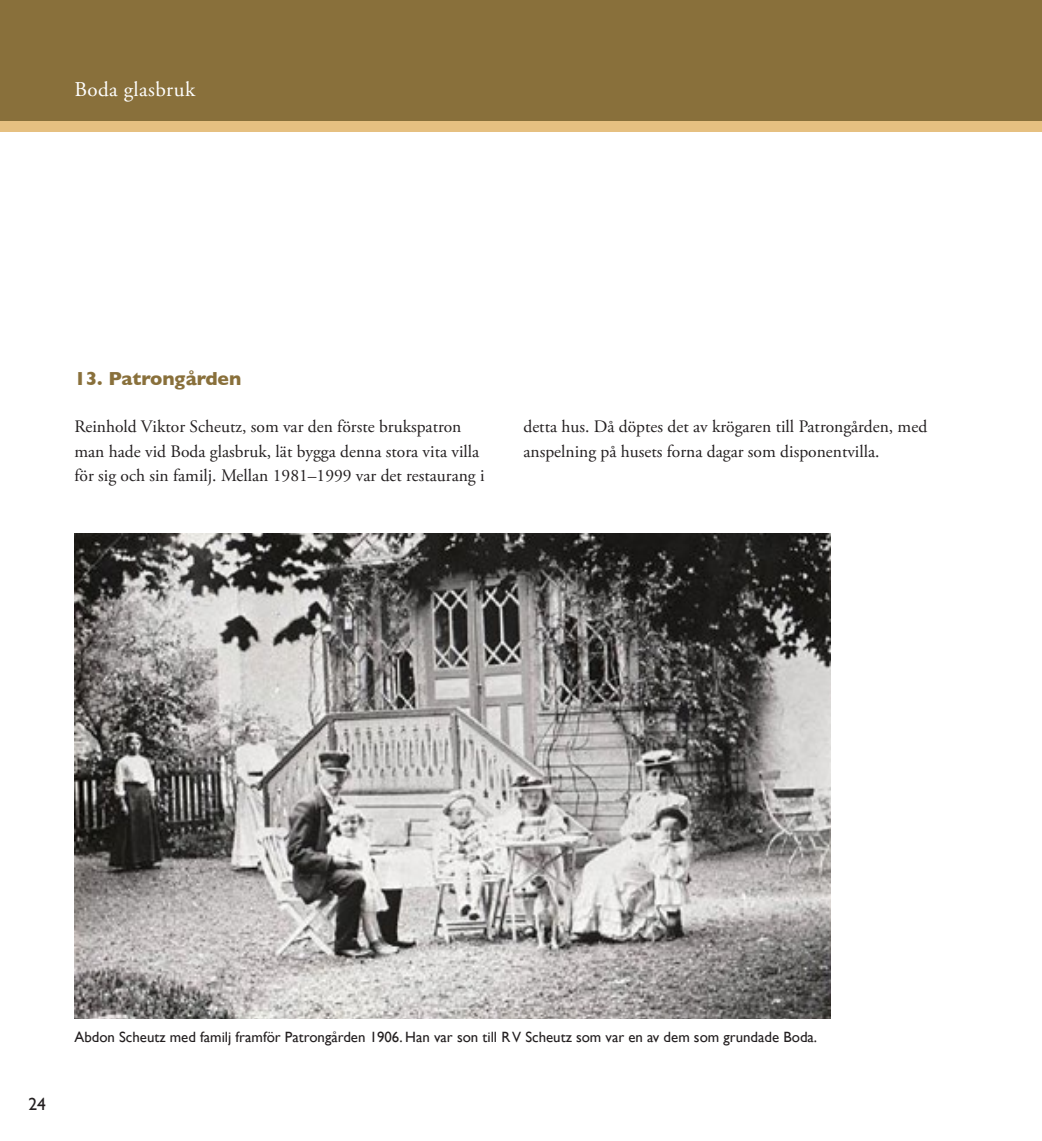
<style>
.page{position:relative;width:1042px;height:1141px;background:#fff}
.page>*{position:absolute;margin:0;border:0;box-sizing:border-box;transform-origin:0 0}
.t1{font:21px "Adobe Garamond Pro";letter-spacing:.02em;color:#fff}
.t2{font:700 19.25px "Gill Sans";color:#89703b}
.t3{font:17.5px/24.5px "Adobe Garamond Pro";color:#231f20}
.t4{font:17.5px "Gill Sans";color:#231f20}
.t5{font:14.88px "Gill Sans";color:#231f20}
</style>
<div class="page">
<img style="left:74px;top:533px;width:756px;height:486px">
<div style="left:0;top:121px;width:1042px;height:11px;background:#e6c081"></div>
<div style="left:0;top:0;width:1042px;height:121px;background:#89703b"></div>
<p class="t1" style="left:74px;top:77px;width:122px">Boda glasbruk</p>
<p class="t2" style="left:74px;top:363px;width:168px">13. Patrongården</p>
<p class="t3" style="left:74px;top:415px;width:412px">Reinhold Viktor Scheutz, som var den förste brukspatron man hade vid Boda glasbruk, lät bygga denna stora vita villa för sig och sin familj. Mellan 1981–1999 var det restaurang i</p>
<p class="t3" style="left:523px;top:415px;width:405px">detta hus. Då döptes det av krögaren till Patrongården, med anspelning på husets forna dagar som disponentvilla.</p>
<p class="t4" style="left:28px;top:1094px;width:19px">24</p>
<p class="t5" style="left:74px;top:1028px;width:744px">Abdon Scheutz med familj framför Patrongården 1906. Han var son till R V Scheutz som var en av dem som grundade Boda.</p>
</div>
